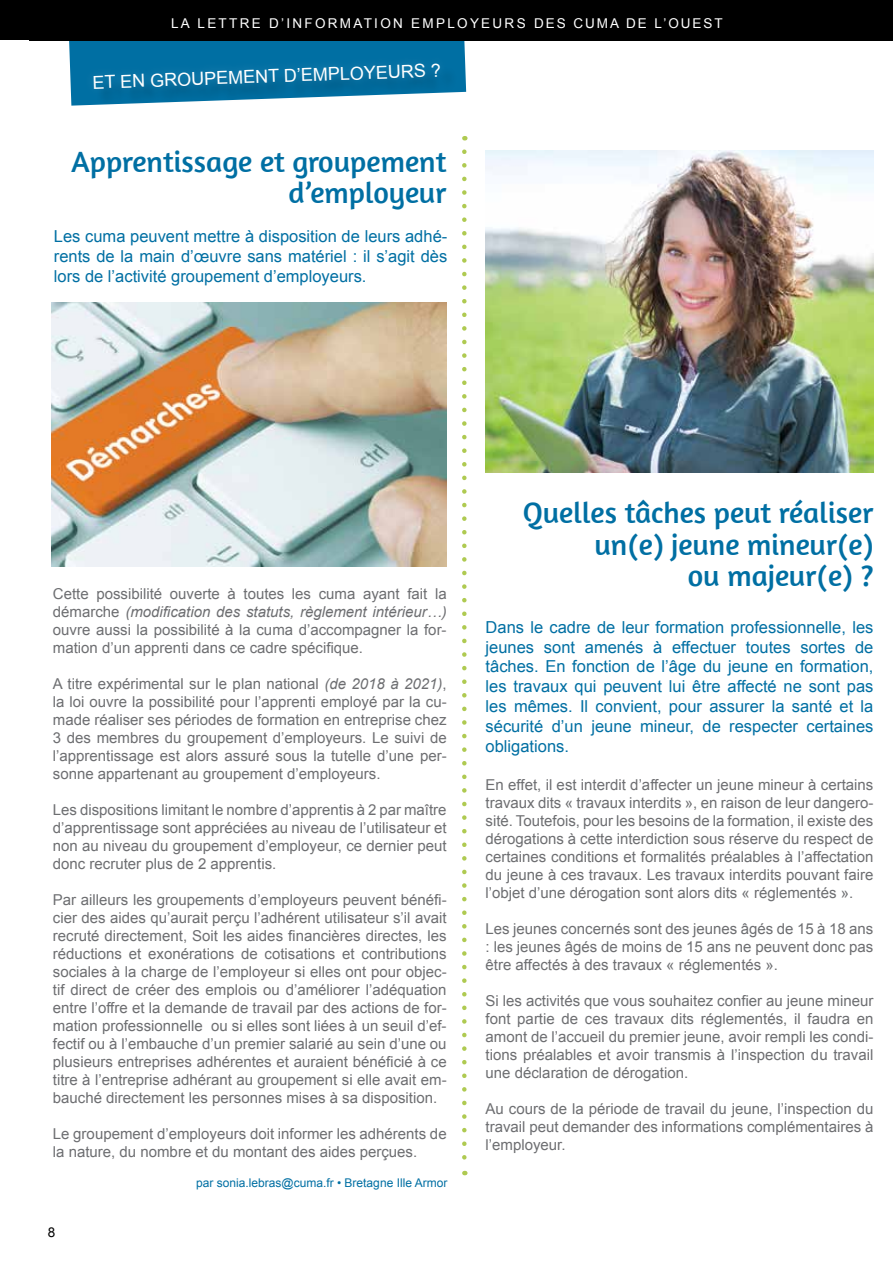
<style>
.page{position:relative;width:893px;height:1263px;background:#fff}
.page>*{position:absolute;margin:0;border:0;box-sizing:border-box;transform-origin:0 0}
.t1{font:30px/31.5px "Amaranth";color:#006fa3;text-align:right}
.t2{font:18px "Arial";color:#fff}
.t3{font:16.5px/19.8px "Arial";color:#006fa3;text-align:justify}
.t4{font:15px/18px "Arial";color:#6d6e71;text-align:justify}
.t5{font:13.5px "Arial";letter-spacing:.17em;color:#fff}
.t6{font:13.5px "Arial";color:#000}
.t7{font:12px "Arial";color:#006fa3}
.s1{font-style:italic}
</style>
<div class="page">
<div style="left:0;top:0;width:893px;height:40px;background:#000"></div>
<svg style="left:68px;top:40px;width:398px;height:66px;background:#1f7da9"></svg>
<svg style="left:462px;top:152px;width:5px;height:1023px"></svg>
<img style="left:485px;top:151px;width:388px;height:321px">
<img style="left:52px;top:303px;width:394px;height:264px">
<p class="t5" style="left:171px;top:14px;width:80px">La le ttre</p>
<p class="t5" style="left:269px;top:14px;width:59px">d ’i nforma</p>
<p class="t5" style="left:364px;top:14px;width:152px">tio n em plo yeurs</p>
<p class="t5" style="left:534px;top:14px;width:11px">des</p>
<p class="t5" style="left:573px;top:14px;width:36px">c uma</p>
<p class="t5" style="left:626px;top:14px;width:11px">de</p>
<p class="t5" style="left:655px;top:14px;width:69px">l’OU EST</p>
<p class="t2" style="left:92px;top:70px;width:69px;rotate:-2deg">Et en gro</p>
<p class="t2" style="left:191px;top:67px;width:41px;rotate:-2deg">upeme</p>
<p class="t2" style="left:255px;top:65px;width:187px;rotate:-2deg">nt d ’em plo yeurs ?</p>
<h1 class="t1" style="left:72px;top:145px;width:376px">Apprentissage et groupement d’employeur</h1>
<p class="t3" style="left:54px;top:226px;width:395px">Les cuma peuvent mettre à disposition de leurs adhé&shy;rents de la main d’œuvre sans matériel : il s’agit dès lors de l’activité groupement d’employeurs.</p>
<p class="t4" style="left:53px;top:585px;width:395px">Cette possibilité ouverte à toutes les cuma ayant fait la démarche <span class="s1">(modification des statuts, règlement intérieur…) </span>ouvre aussi la possibilité à la cuma d’accompagner la for&shy;mation d’un apprenti dans ce cadre spécifique.</p>
<p class="t4" style="left:53px;top:675px;width:395px">A titre expérimental sur le plan national <span class="s1">(de 2018 à 2021)</span>, la loi ouvre la possibilité pour l’apprenti employé par la cu&shy;made réaliser ses périodes de formation en entreprise chez 3 des membres du groupement d’employeurs. Le suivi de l’apprentissage est alors assuré sous la tutelle d’une per&shy;sonne appartenant au groupement d’employeurs.</p>
<p class="t4" style="left:53px;top:801px;width:395px">Les dispositions limitant le nombre d’apprentis à 2 par maître d’apprentissage sont appréciées au niveau de l’utilisateur et non au niveau du groupement d’employeur, ce dernier peut donc recruter plus de 2 apprentis.</p>
<p class="t4" style="left:53px;top:891px;width:395px">Par ailleurs les groupements d’employeurs peuvent bénéfi&shy;cier des aides qu’aurait perçu l’adhérent utilisateur s’il avait recruté directement, Soit les aides financières directes, les réductions et exonérations de cotisations et contributions sociales à la charge de l’employeur si elles ont pour objec&shy;tif direct de créer des emplois ou d’améliorer l’adéquation entre l’offre et la demande de travail par des actions de for&shy;mation professionnelle ou si elles sont liées à un seuil d’ef&shy;fectif ou à l’embauche d’un premier salarié au sein d’une ou plusieurs entreprises adhérentes et auraient bénéficié à ce titre à l’entreprise adhérant au groupement si elle avait em&shy;bauché directement les personnes mises à sa disposition.</p>
<p class="t4" style="left:53px;top:1125px;width:395px">Le groupement d’employeurs doit informer les adhérents de la nature, du nombre et du montant des aides perçues.</p>
<p class="t7" style="left:196px;top:1175px;width:253px">par sonia.lebras@cuma.fr • Bretagne Ille Armor</p>
<p class="t6" style="left:48px;top:1223px;width:9px">8</p>
<h1 class="t1" style="left:523px;top:497px;width:352px">Quelles tâches peut réaliser un(e) jeune mineur(e)<br>ou majeur(e) ?</h1>
<p class="t3" style="left:486px;top:617px;width:389px">Dans le cadre de leur formation professionnelle, les jeunes sont amenés à effectuer toutes sortes de tâches. En fonction de l’âge du jeune en formation, les travaux qui peuvent lui être affecté ne sont pas les mêmes. Il convient, pour assurer la santé et la sécurité d’un jeune mineur, de respecter certaines obligations.</p>
<p class="t4" style="left:486px;top:776px;width:389px">En effet, il est interdit d’affecter un jeune mineur à certains travaux dits « travaux interdits », en raison de leur dangero&shy;sité. Toutefois, pour les besoins de la formation, il existe des dérogations à cette interdiction sous réserve du respect de certaines conditions et formalités préalables à l’affectation du jeune à ces travaux. Les travaux interdits pouvant faire l’objet d’une dérogation sont alors dits « réglementés ».</p>
<p class="t4" style="left:486px;top:920px;width:389px">Les jeunes concernés sont des jeunes âgés de 15 à 18 ans : les jeunes âgés de moins de 15 ans ne peuvent donc pas être affectés à des travaux « réglementés ».</p>
<p class="t4" style="left:486px;top:992px;width:389px">Si les activités que vous souhaitez confier au jeune mineur font partie de ces travaux dits réglementés, il faudra en amont de l’accueil du premier jeune, avoir rempli les condi&shy;tions préalables et avoir transmis à l’inspection du travail une déclaration de dérogation.</p>
<p class="t4" style="left:486px;top:1100px;width:389px">Au cours de la période de travail du jeune, l’inspection du travail peut demander des informations complémentaires à l’employeur.</p>
</div>
